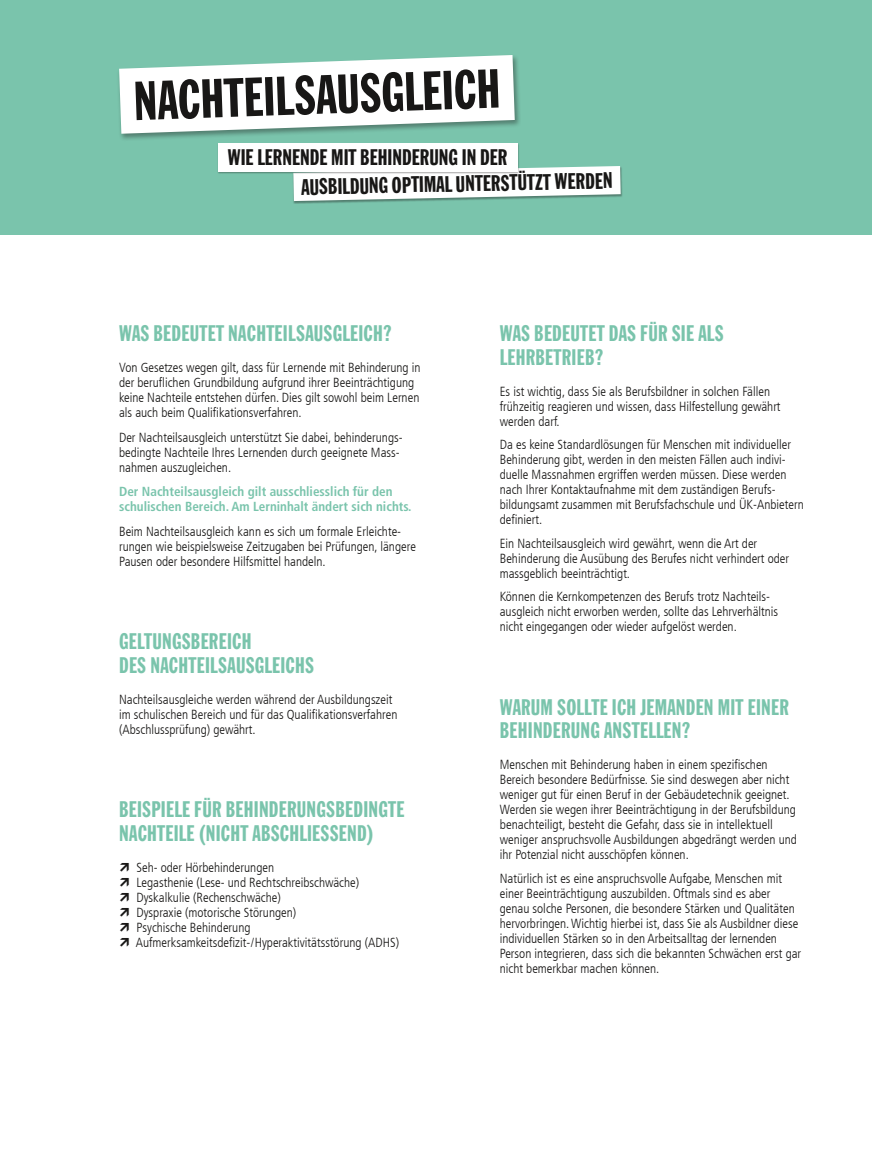
<style>
.page{position:relative;width:872px;height:1149px;background:#fff}
.page>*{position:absolute;margin:0;border:0;box-sizing:border-box;transform-origin:0 0}
.t1{font:57.6px "Franklin Got Ext";color:#181716}
.t2{font:23.7px/23.7px "Franklin Got Ext";letter-spacing:.01em;color:#7ac4ac}
.t3{font:23.7px "Franklin Got Ext";color:#181716}
.t4{font:300 condensed 13.2px/15px "Frutiger LT Com";color:#181716}
.t5{font:700 condensed 13.2px/15px "Frutiger LT Com";color:#7ac4ac}
</style>
<div class="page">
<div style="left:0;top:0;width:872px;height:234px;background:#7ac4ac"></div>
<div style="left:116px;top:54px;width:405px;height:88px;background:#181716;opacity:.4"></div>
<svg style="left:119px;top:55px;width:396px;height:79px;background:#e5f1ed"></svg>
<div style="left:293px;top:166px;width:330px;height:38px;background:#181716;opacity:.4"></div>
<svg style="left:293px;top:166px;width:327px;height:35px;background:#ebf3f0"></svg>
<div style="left:217px;top:143px;width:303px;height:31px;background:#181716;opacity:.4"></div>
<div style="left:218px;top:143px;width:299px;height:28px;background:#fff"></div>
<h1 class="t1" style="left:133px;top:69px;width:368px;rotate:-2deg">NACHTEILSAUSGLEICH</h1>
<h2 class="t3" style="left:228px;top:144px;width:281px">WIE LERNENDE MIT BEHINDERUNG IN DER</h2>
<h2 class="t3" style="left:301px;top:173px;width:313px;rotate:-1deg">AUSBILDUNG OPTIMAL UNTERSTÜTZT WERDEN</h2>
<h2 class="t2" style="left:119px;top:321px;width:274px">WAS BEDEUTET NACHTEILSAUSGLEICH?</h2>
<p class="t4" style="left:119px;top:360px;width:303px">Von Gesetzes wegen gilt, dass für Lernende mit Behinderung in der beruflichen Grundbildung aufgrund ihrer Beeinträchtigung keine Nachteile entstehen dürfen. Dies gilt sowohl beim Lernen als auch beim Qualifikationsverfahren.</p>
<p class="t4" style="left:119px;top:429px;width:285px">Der Nachteilsausgleich unterstützt Sie dabei, behinderungs&shy;bedingte Nachteile Ihres Lernenden durch geeignete Mass&shy;nahmen auszugleichen.</p>
<p class="t5" style="left:119px;top:484px;width:294px">Der Nachteilsausgleich gilt ausschliesslich für den schulischen Bereich. Am Lerninhalt ändert sich nichts.</p>
<p class="t4" style="left:119px;top:524px;width:298px">Beim Nachteilsausgleich kann es sich um formale Erleichte&shy;rungen wie beispielsweise Zeitzugaben bei Prüfungen, längere<br>Pausen oder besondere Hilfsmittel handeln.</p>
<h2 class="t2" style="left:119px;top:629px;width:196px">GELTUNGSBEREICH<br>DES NACHTEILSAUSGLEICHS</h2>
<p class="t4" style="left:119px;top:691px;width:280px">Nachteilsausgleiche werden während der Ausbildungszeit im schulischen Bereich und für das Qualifikationsverfahren (Abschlussprüfung) gewährt.</p>
<h2 class="t2" style="left:119px;top:797px;width:287px">BEISPIELE FÜR BEHINDERUNGSBEDINGTE<br>NACHTEILE (NICHT ABSCHLIESSEND)</h2>
<p class="t4" style="left:136px;top:859px;width:265px">Seh- oder Hörbehinderungen<br>Legasthenie (Lese- und Rechtschreibschwäche)<br>Dyskalkulie (Rechenschwäche)<br>Dyspraxie (motorische Störungen)<br>Psychische Behinderung<br>Aufmerksamkeitsdefizit- /Hyperaktivitätsstörung (ADHS)</p>
<h2 class="t2" style="left:500px;top:321px;width:225px">WAS BEDEUTET DAS FÜR SIE ALS<br>LEHRBETRIEB?</h2>
<p class="t4" style="left:500px;top:384px;width:282px">Es ist wichtig, dass Sie als Berufsbildner in solchen Fällen frühzeitig reagieren und wissen, dass Hilfestellung gewährt werden darf.</p>
<p class="t4" style="left:500px;top:437px;width:305px">Da es keine Standardlösungen für Menschen mit individueller Behinderung gibt, werden in den meisten Fällen auch indivi&shy;duelle Massnahmen ergriffen werden müssen. Diese werden nach Ihrer Kontaktaufnahme mit dem zuständigen Berufs&shy;bildungsamt zusammen mit Berufsfachschule und ÜK-Anbietern definiert.</p>
<p class="t4" style="left:500px;top:536px;width:291px">Ein Nachteilsausgleich wird gewährt, wenn die Art der<br>Behinderung die Ausübung des Berufes nicht verhindert oder massgeblich beeinträchtigt.</p>
<p class="t4" style="left:500px;top:589px;width:280px">Können die Kernkompetenzen des Berufs trotz Nachteils&shy;ausgleich nicht erworben werden, sollte das Lehrverhältnis nicht eingegangen oder wieder aufgelöst werden.</p>
<h2 class="t2" style="left:500px;top:695px;width:291px">WARUM SOLLTE ICH JEMANDEN MIT EINER<br>BEHINDERUNG ANSTELLEN?</h2>
<p class="t4" style="left:500px;top:757px;width:299px">Menschen mit Behinderung haben in einem spezifischen Bereich besondere Bedürfnisse. Sie sind deswegen aber nicht weniger gut für einen Beruf in der Gebäudetechnik geeignet.<br>Werden sie wegen ihrer Beeinträchtigung in der Berufsbildung benachteiligt, besteht die Gefahr, dass sie in intellektuell weniger anspruchsvolle Ausbildungen abgedrängt werden und ihr Potenzial nicht ausschöpfen können.</p>
<p class="t4" style="left:500px;top:870px;width:303px">Natürlich ist es eine anspruchsvolle Aufgabe, Menschen mit einer Beeinträchtigung auszubilden. Oftmals sind es aber genau solche Personen, die besondere Stärken und Qualitäten hervorbringen. Wichtig hierbei ist, dass Sie als Ausbildner diese individuellen Stärken so in den Arbeitsalltag der lernenden Person integrieren, dass sich die bekannten Schwächen erst gar nicht bemerkbar machen können.</p>
</div>
